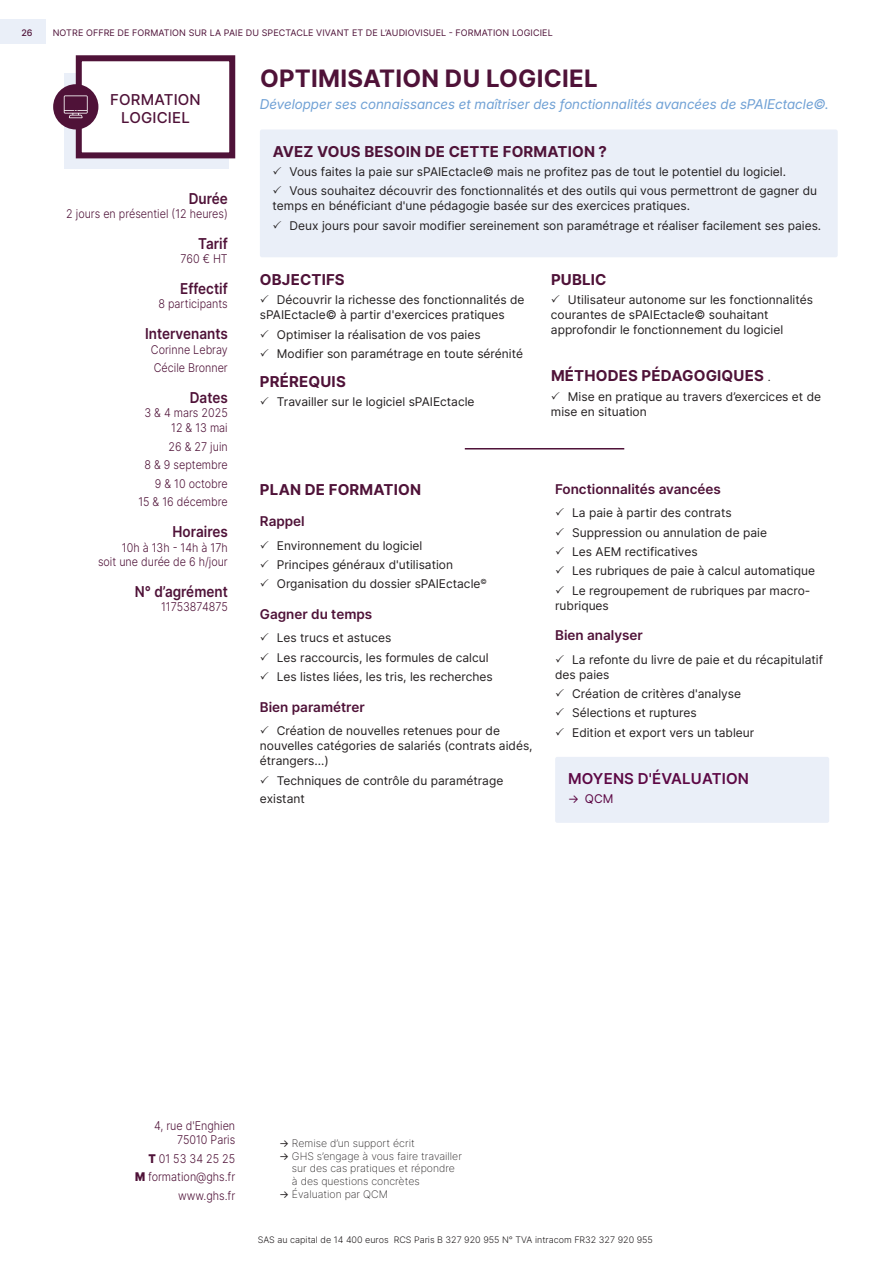
<style>
.page{position:relative;width:893px;height:1263px;background:#fff}
.page>*{position:absolute;margin:0;border:0;box-sizing:border-box;transform-origin:0 0}
.Titre_programme{font:700 24px "Inter";letter-spacing:.01em;color:#4f1238}
.sous-titres_programme{font:700 15px "Inter";letter-spacing:.01em;color:#4f1238}
.titre_rubrique_info_pratique{font:600 15px "Inter";color:#4f1238;scale:.9 1}
.TITRE_Evaluation_VIOLET{font:600 15px "Inter";letter-spacing:.01em;color:#5d0845}
.rubrique_formation{font:500 15px/18px "Inter";letter-spacing:.01em;color:#4f1238;text-align:center}
.Programme_description{font:italic 13.5px "Inter 18 pt";color:#70a1d5}
.sous_titre_violet_plan_de_formation{font:600 13.5px "Inter";color:#4f1238}
.t1{font:12px/15px "Inter";color:#231f20}
.txt_infos_gauche{font:300 12px/14.4px "Inter";color:#4f1238;text-align:right;scale:.9 1}
.titre_rubrique_info_pratique-2{font:300 12px "Inter";color:#4f1238;scale:.9 1}
.t2{font:12px "Inter";color:#5d0845}
.t3{font:200 10.5px/12.6px "Inter";color:#231f20}
.t4{font:9px "Inter";letter-spacing:.01em;color:#4f1238}
.t5{font:300 9px "Inter";color:#231f20}
.t6{font:500 9px "Inter";color:#4f1238}
.s1{font-weight:300;font-size:13.5px;color:#231f20}
.s2{font-weight:900}
.s3{font-weight:400}
</style>
<div class="page">
<div style="left:0;top:19px;width:45px;height:25px;background:#eaeff8"></div>
<div style="left:260px;top:129px;width:578px;height:128px;background:#eaeff8;border-radius:2px"></div>
<div style="left:64px;top:73px;width:164px;height:96px;background:#eaeff8"></div>
<div style="left:79px;top:58px;width:153px;height:97px;background:#fff"></div>
<div style="left:76px;top:55px;width:159px;height:103px;border:6px solid #4f1238"></div>
<div style="left:53px;top:84px;width:45px;height:45px;background:#4f1238;border-radius:50%"></div>
<svg style="left:64px;top:95px;width:24px;height:23px"></svg>
<div style="left:555px;top:757px;width:274px;height:66px;background:#eaeff8;border-radius:2px"></div>
<hr style="left:465px;top:448px;width:159px;height:1px;background:#4f1238">
<p class="t6" style="left:21px;top:26px;width:13px">26</p>
<p class="t4" style="left:53px;top:26px;width:501px">NOTRE OFFRE DE FORMATION SUR LA PAIE DU SPECTACLE VIVANT ET DE L’AUDIOVISUEL - FORMATION LOGICIEL</p>
<p class="rubrique_formation" style="left:110px;top:90px;width:92px">FORMATION<br>LOGICIEL</p>
<p class="titre_rubrique_info_pratique" style="left:189px;top:187px;width:45px">Durée</p>
<p class="txt_infos_gauche" style="left:66px;top:206px;width:181px">2 jours en présentiel (12 heures)</p>
<p class="titre_rubrique_info_pratique" style="left:198px;top:232px;width:34px">Tarif</p>
<p class="txt_infos_gauche" style="left:181px;top:252px;width:54px">760 € HT</p>
<p class="titre_rubrique_info_pratique" style="left:180px;top:277px;width:54px">Effectif</p>
<p class="txt_infos_gauche" style="left:159px;top:297px;width:78px">8 participants</p>
<p class="titre_rubrique_info_pratique" style="left:145px;top:323px;width:93px">Intervenants</p>
<p class="txt_infos_gauche" style="left:151px;top:342px;width:87px">Corinne Lebray</p>
<p class="txt_infos_gauche" style="left:154px;top:361px;width:84px">Cécile Bronner</p>
<p class="titre_rubrique_info_pratique" style="left:190px;top:386px;width:44px">Dates</p>
<p class="titre_rubrique_info_pratique-2" style="left:144px;top:405px;width:94px">3 &amp; 4 mars 2025</p>
<p class="txt_infos_gauche" style="left:171px;top:420px;width:64px">12 &amp; 13 mai</p>
<p class="txt_infos_gauche" style="left:169px;top:439px;width:67px">26 &amp; 27 juin</p>
<p class="txt_infos_gauche" style="left:145px;top:457px;width:94px">8 &amp; 9 septembre</p>
<p class="txt_infos_gauche" style="left:155px;top:476px;width:83px">9 &amp; 10 octobre</p>
<p class="txt_infos_gauche" style="left:138px;top:495px;width:101px">15 &amp; 16 décembre</p>
<p class="titre_rubrique_info_pratique" style="left:173px;top:521px;width:63px">Horaires</p>
<p class="txt_infos_gauche" style="left:98px;top:540px;width:146px">10h à 13h - 14h à 17h<br>soit une durée de 6 h/jour</p>
<p class="titre_rubrique_info_pratique" style="left:135px;top:580px;width:105px">N° d’agrément</p>
<p class="txt_infos_gauche" style="left:161px;top:599px;width:76px">11753874875</p>
<p class="Titre_programme" style="left:260px;top:60px;width:339px">OPTIMISATION DU LOGICIEL</p>
<p class="Programme_description" style="left:260px;top:94px;width:571px">Développer ses connaissances et maîtriser des fonctionnalités avancées de sPAIEctacle©.</p>
<p class="sous-titres_programme" style="left:273px;top:140px;width:336px">AVEZ VOUS BESOIN DE CETTE FORMATION ?</p>
<p class="t1" style="left:290px;top:164px;width:498px">Vous faites la paie sur sPAIEctacle© mais ne profitez pas de tout le potentiel du logiciel.</p>
<p class="t1" style="left:273px;top:183px;width:546px;text-indent:17px">Vous souhaitez découvrir des fonctionnalités et des outils qui vous permettront de gagner du temps en bénéficiant d'une pédagogie basée sur des exercices pratiques.</p>
<p class="t1" style="left:290px;top:217px;width:533px">Deux jours pour savoir modifier sereinement son paramétrage et réaliser facilement ses paies.</p>
<p class="sous-titres_programme" style="left:260px;top:268px;width:86px">OBJECTIFS</p>
<p class="t1" style="left:260px;top:292px;width:266px;text-indent:17px">Découvrir la richesse des fonctionnalités de sPAIEctacle© à partir d'exercices pratiques</p>
<p class="t1" style="left:277px;top:326px;width:205px">Optimiser la réalisation de vos paies</p>
<p class="t1" style="left:277px;top:346px;width:248px">Modifier son paramétrage en toute sérénité</p>
<p class="sous-titres_programme" style="left:260px;top:370px;width:87px">PRÉREQUIS</p>
<p class="t1" style="left:277px;top:394px;width:199px">Travailler sur le logiciel sPAIEctacle</p>
<p class="sous-titres_programme" style="left:551px;top:268px;width:57px">PUBLIC</p>
<p class="t1" style="left:551px;top:292px;width:264px;text-indent:17px">Utilisateur autonome sur les fonctionnalités courantes de sPAIEctacle© souhaitant approfondir le fonctionnement du logiciel</p>
<p class="sous-titres_programme" style="left:551px;top:365px;width:222px">MÉTHODES PÉDAGOGIQUES <span class="s1">.</span></p>
<p class="t1" style="left:551px;top:388px;width:272px;text-indent:17px">Mise en pratique au travers d’exercices et de mise en situation</p>
<p class="sous-titres_programme" style="left:260px;top:479px;width:163px">PLAN DE FORMATION</p>
<p class="sous_titre_violet_plan_de_formation" style="left:260px;top:511px;width:46px">Rappel</p>
<p class="t1" style="left:277px;top:538px;width:147px">Environnement du logiciel</p>
<p class="t1" style="left:277px;top:557px;width:178px">Principes généraux d'utilisation</p>
<p class="t1" style="left:277px;top:576px;width:212px">Organisation du dossier sPAIEctacle<sup>©</sup></p>
<p class="sous_titre_violet_plan_de_formation" style="left:260px;top:604px;width:114px">Gagner du temps</p>
<p class="t1" style="left:277px;top:630px;width:116px">Les trucs et astuces</p>
<p class="t1" style="left:277px;top:650px;width:213px">Les raccourcis, les formules de calcul</p>
<p class="t1" style="left:277px;top:669px;width:217px">Les listes liées, les tris, les recherches</p>
<p class="sous_titre_violet_plan_de_formation" style="left:260px;top:697px;width:106px">Bien paramétrer</p>
<p class="t1" style="left:260px;top:723px;width:274px;text-indent:17px">Création de nouvelles retenues pour de nouvelles catégories de salariés (contrats aidés, étrangers...)</p>
<p class="t1" style="left:260px;top:771px;width:245px;line-height:18px;text-indent:17px">Techniques de contrôle du paramétrage existant</p>
<p class="sous_titre_violet_plan_de_formation" style="left:555px;top:479px;width:167px">Fonctionnalités avancées</p>
<p class="t1" style="left:572px;top:505px;width:161px">La paie à partir des contrats</p>
<p class="t1" style="left:572px;top:525px;width:196px">Suppression ou annulation de paie</p>
<p class="t1" style="left:572px;top:544px;width:127px">Les AEM rectificatives</p>
<p class="t1" style="left:572px;top:563px;width:244px">Les rubriques de paie à calcul automatique</p>
<p class="t1" style="left:555px;top:582px;width:257px;text-indent:17px">Le regroupement de rubriques par macro&shy;rubriques</p>
<p class="sous_titre_violet_plan_de_formation" style="left:555px;top:625px;width:89px">Bien analyser</p>
<p class="t1" style="left:555px;top:652px;width:269px;text-indent:17px">La refonte du livre de paie et du récapitulatif des paies</p>
<p class="t1" style="left:572px;top:686px;width:170px">Création de critères d'analyse</p>
<p class="t1" style="left:572px;top:705px;width:126px">Sélections et ruptures</p>
<p class="t1" style="left:572px;top:724px;width:184px">Edition et export vers un tableur</p>
<p class="TITRE_Evaluation_VIOLET" style="left:568px;top:767px;width:182px">MOYENS D'ÉVALUATION</p>
<p class="t2" style="left:568px;top:790px;width:47px">→ QCM</p>
<p class="txt_infos_gauche" style="left:154px;top:1118px;width:92px">4, rue d'Enghien<br>75010 Paris</p>
<p class="txt_infos_gauche" style="left:135px;top:1149px;width:113px;line-height:18.6px"><span class="s2">T</span> 01 53 34 25 25<br><span class="s2">M</span> formation@ghs.fr www.ghs.fr</p>
<p class="t3" style="left:279px;top:1137px;width:137px"><span class="s3">→</span> Remise d’un support écrit</p>
<p class="t3" style="left:292px;top:1149px;width:171px;text-indent:-13px"><span class="s3">→</span> GHS s’engage à vous faire travailler sur des cas pratiques et répondre à des questions concrètes</p>
<p class="t3" style="left:279px;top:1187px;width:110px"><span class="s3">→</span> Évaluation par QCM</p>
<p class="t5" style="left:258px;top:1233px;width:397px">SAS au capital de 14 400 euros RCS Paris B 327 920 955 N° TVA intracom FR32 327 920 955</p>
</div>
